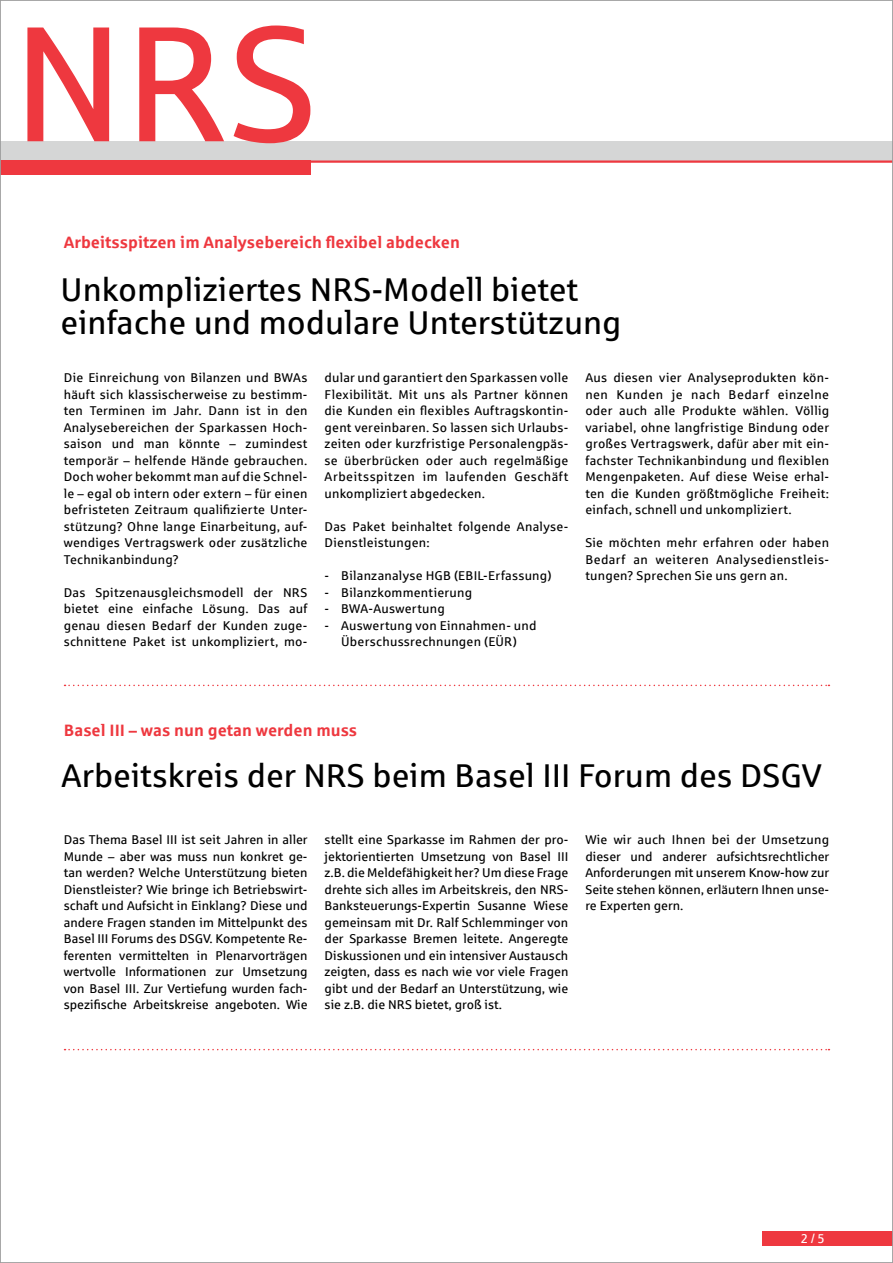
<style>
.page{position:relative;width:893px;height:1263px;background:#fff}
.page>*{position:absolute;margin:0;border:0;box-sizing:border-box;transform-origin:0 0}
.t1{font:33px/33px "Sparkasse Rg";color:#000}
.t2{font:700 16.5px "Sparkasse Rg";color:#ee383f}
.t3{font:12.75px/16.5px "Sparkasse Rg";letter-spacing:.015em;color:#000;text-align:justify}
.t4{font:12.75px "Sparkasse Rg";color:#fff}
</style>
<div class="page">
<div style="left:763px;top:1231px;width:130px;height:15px;background:#ee383f"></div>
<div style="left:0;top:141px;width:893px;height:21px;background:#d5d6d6"></div>
<svg style="left:27px;top:28px;width:82px;height:113px"></svg>
<svg style="left:139px;top:28px;width:85px;height:113px"></svg>
<svg style="left:234px;top:26px;width:76px;height:117px"></svg>
<hr style="left:168px;top:160px;width:725px;height:3px;background:#ee383f">
<div style="left:0;top:160px;width:310px;height:15px;background:#ee383f"></div>
<svg style="left:65px;top:685px;width:764px;height:1px"></svg>
<svg style="left:65px;top:1049px;width:764px;height:1px"></svg>
<p class="t2" style="left:64px;top:231px;width:398px">Arbeitsspitzen im Analysebereich flexibel abdecken</p>
<h1 class="t1" style="left:61px;top:272px;width:562px">Unkompliziertes NRS-Modell bietet einfache und modulare Unterstützung</h1>
<p class="t3" style="left:64px;top:369px;width:245px">Die Einreichung von Bilanzen und BWAs häuft sich klassischerweise zu bestimm&shy;ten Terminen im Jahr. Dann ist in den Analysebereichen der Sparkassen Hoch&shy;saison und man könnte – zumindest temporär – helfende Hände gebrauchen.<br>Doch woher bekommt man auf die Schnel&shy;le – egal ob intern oder extern – für einen befristeten Zeitraum qualifizierte Unter&shy;stützung? Ohne lange Einarbeitung, auf&shy;wendiges Vertragswerk oder zusätzliche Technikanbindung?</p>
<p class="t3" style="left:64px;top:584px;width:245px">Das Spitzenausgleichsmodell der NRS bietet eine einfache Lösung. Das auf genau diesen Bedarf der Kunden zuge&shy;schnittene Paket ist unkompliziert, mo-</p>
<p class="t3" style="left:325px;top:369px;width:245px">dular und garantiert den Sparkassen volle Flexibilität. Mit uns als Partner können die Kunden ein flexibles Auftragskontin&shy;gent vereinbaren. So lassen sich Urlaubs&shy;zeiten oder kurzfristige Personalengpäs&shy;se überbrücken oder auch regelmäßige Arbeitsspitzen im laufenden Geschäft unkompliziert abgedecken.</p>
<p class="t3" style="left:325px;top:518px;width:245px">Das Paket beinhaltet folgende Analyse-<br>Dienstleistungen:</p>
<p class="t3" style="left:325px;top:567px;width:229px">- Bilanzanalyse HGB (EBIL-Erfassung)</p>
<p class="t3" style="left:325px;top:584px;width:149px">- Bilanzkommentierung</p>
<p class="t3" style="left:325px;top:600px;width:122px">- BWA-Auswertung</p>
<p class="t3" style="left:325px;top:617px;width:213px;text-align:center">- Auswertung von Einnahmen- und<br>Überschussrechnungen (EÜR)</p>
<p class="t3" style="left:585px;top:369px;width:245px">Aus diesen vier Analyseprodukten kön&shy;nen Kunden je nach Bedarf einzelne oder auch alle Produkte wählen. Völlig variabel, ohne langfristige Bindung oder großes Vertragswerk, dafür aber mit ein&shy;fachster Technikanbindung und flexiblen Mengenpaketen. Auf diese Weise erhal&shy;ten die Kunden größtmögliche Freiheit: einfach, schnell und unkompliziert.</p>
<p class="t3" style="left:585px;top:534px;width:245px">Sie möchten mehr erfahren oder haben Bedarf an weiteren Analysedienstleis&shy;tungen? Sprechen Sie uns gern an.</p>
<p class="t2" style="left:64px;top:719px;width:295px">Basel III – was nun getan werden muss</p>
<h1 class="t1" style="left:62px;top:758px;width:762px">Arbeitskreis der NRS beim Basel III Forum des DSGV</h1>
<p class="t3" style="left:64px;top:831px;width:245px">Das Thema Basel III ist seit Jahren in aller Munde – aber was muss nun konkret ge&shy;tan werden? Welche Unterstützung bieten Dienstleister? Wie bringe ich Betriebswirt&shy;schaft und Aufsicht in Einklang? Diese und andere Fragen standen im Mittelpunkt des Basel III Forums des DSGV. Kompetente Re&shy;ferenten vermittelten in Plenarvorträgen wertvolle Informationen zur Umsetzung von Basel III. Zur Vertiefung wurden fach&shy;spezifische Arbeitskreise angeboten. Wie</p>
<p class="t3" style="left:325px;top:831px;width:245px">stellt eine Sparkasse im Rahmen der pro&shy;jektorientierten Umsetzung von Basel III z.B. die Meldefähigkeit her? Um diese Frage drehte sich alles im Arbeitskreis, den NRS-Banksteuerungs-Expertin Susanne Wiese gemeinsam mit Dr. Ralf Schlemminger von der Sparkasse Bremen leitete. Angeregte Diskussionen und ein intensiver Austausch zeigten, dass es nach wie vor viele Fragen gibt und der Bedarf an Unterstützung, wie sie z.B. die NRS bietet, groß ist.</p>
<p class="t3" style="left:585px;top:831px;width:245px">Wie wir auch Ihnen bei der Umsetzung dieser und anderer aufsichtsrechtlicher Anforderungen mit unserem Know-how zur Seite stehen können, erläutern Ihnen unse&shy;re Experten gern.</p>
<p class="t4" style="left:801px;top:1231px;width:26px">2 / 5</p>
</div>
